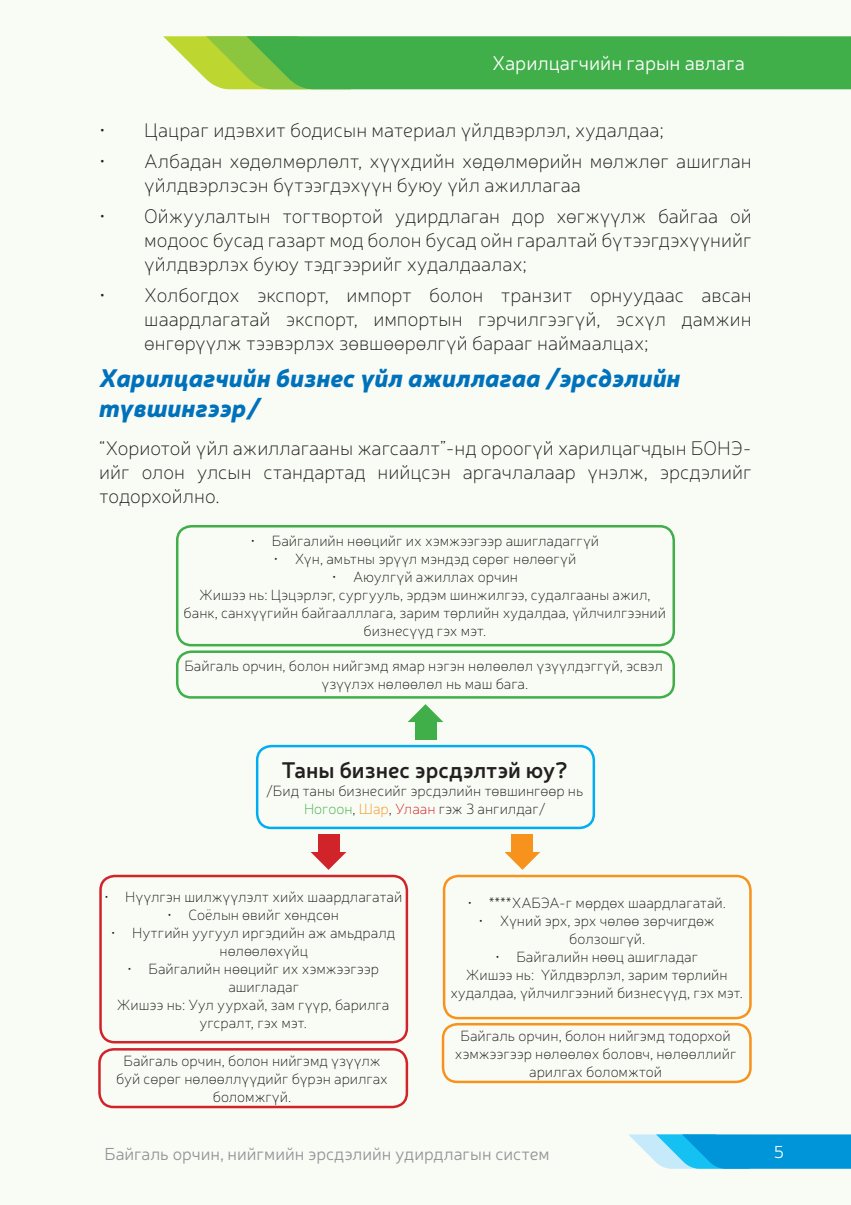
<style>
.page{position:relative;width:851px;height:1205px;background:#fff}
.page>*{position:absolute;margin:0;border:0;box-sizing:border-box;transform-origin:0 0}
.t1{font:italic 900 25px/30px "Neris";color:#0072bc}
.t2{font:600 22.5px "Neris";color:#231f20}
.t3{font:100 20px/24px "Neris";color:#231f20;text-align:justify}
.t4{font:300 20px "Neris";color:#fff}
.t5{font:300 17.5px "Neris";color:#939598}
.t6{font:300 17.5px "Neris";color:#fff}
.t7{font:100 15px/18px "Neris";color:#231f20;text-align:center}
.s1{color:#40ae49}
.s2{color:#f7931d}
.s3{color:#d1232a}
</style>
<div class="page">
<div style="left:0;top:0;width:850px;height:1205px;background:#f9fcf5"></div>
<svg style="left:628px;top:1134px;width:222px;height:35px;background:#32aee2"></svg>
<svg style="left:163px;top:36px;width:687px;height:53px;background:#54b54e"></svg>
<div style="left:256px;top:745px;width:339px;height:84px;border:2px solid #00aeef;border-radius:14px"></div>
<div style="left:176px;top:525px;width:499px;height:121px;border:2px solid #40ae49;border-radius:14px"></div>
<div style="left:99px;top:875px;width:309px;height:168px;border:2px solid #d1232a;border-radius:14px"></div>
<div style="left:443px;top:875px;width:308px;height:144px;border:2px solid #f7931d;border-radius:14px"></div>
<div style="left:176px;top:650px;width:499px;height:49px;border:2px solid #40ae49;border-radius:14px"></div>
<div style="left:98px;top:1048px;width:310px;height:60px;border:2px solid #d1232a;border-radius:14px"></div>
<div style="left:441px;top:1023px;width:310px;height:60px;border:2px solid #f7931d;border-radius:14px"></div>
<div style="left:317px;top:834px;width:22px;height:18px;background:#d1232a"></div>
<div style="left:511px;top:834px;width:22px;height:18px;background:#f7931d"></div>
<div style="left:414px;top:722px;width:22px;height:18px;background:#40ae49"></div>
<svg style="left:310px;top:852px;width:36px;height:18px"></svg>
<svg style="left:504px;top:852px;width:36px;height:18px"></svg>
<svg style="left:407px;top:704px;width:36px;height:18px"></svg>
<h3 class="t4" style="left:492px;top:51px;width:254px">Xарилцагчийн гарын авлага</h3>
<p class="t3" style="left:99px;top:117px;width:566px">• Цацраг идэвхит бодисын материал үйлдвэрлэл, худалдаа;</p>
<p class="t3" style="left:144px;top:149px;width:608px;text-indent:-45px">• Албадан хөдөлмөрлөлт, хүүхдийн хөдөлмөрийн мөлжлөг ашиглан үйлдвэрлэсэн бүтээгдэхүүн буюу үйл ажиллагаа</p>
<p class="t3" style="left:144px;top:204px;width:608px;text-indent:-45px">• Ойжуулалтын тогтвортой удирдлаган дор хөгжүүлж байгаа ой модоос бусад газарт мод болон бусад ойн гаралтай бүтээгдэхүүнийг үйлдвэрлэх буюу тэдгээрийг худалдаалах;</p>
<p class="t3" style="left:144px;top:283px;width:608px;text-indent:-45px">• Холбогдох экспорт, импорт болон транзит орнуудаас авсан шаардлагатай экспорт, импортын гэрчилгээгүй, эсхүл дамжин өнгөрүүлж тээвэрлэх зөвшөөрөлгүй барааг наймаалцах;</p>
<p class="t1" style="left:99px;top:361px;width:582px">Харилцагчийн бизнес үйл ажиллагаа /эрсдэлийн түвшингээр/</p>
<p class="t3" style="left:99px;top:436px;width:653px">“Хориотой үйл ажиллагааны жагсаалт”-нд ороогүй харилцагчдын БОНЭ&shy;ийг олон улсын стандартад нийцсэн аргачлалаар үнэлж, эрсдэлийг тодорхойлно.</p>
<p class="t7" style="left:250px;top:532px;width:350px">• Байгалийн нөөцийг их хэмжээгээр ашигладаггүй</p>
<p class="t7" style="left:273px;top:550px;width:304px">• Хүн, амьтны эрүүл мэндэд сөрөг нөлөөгүй</p>
<p class="t7" style="left:332px;top:568px;width:188px">• Аюулгүй ажиллах орчин</p>
<p class="t7" style="left:184px;top:586px;width:484px">Жишээ нь: Цэцэрлэг, сургууль, эрдэм шинжилгээ, судалгааны ажил, банк, санхүүгийн байгаалллага, зарим төрлийн худалдаа, үйлчилгээний бизнесүүд гэх мэт.</p>
<p class="t7" style="left:184px;top:657px;width:480px">Байгаль орчин, болон нийгэмд ямар нэгэн нөлөөлөл үзүүлдэггүй, эсвэл үзүүлэх нөлөөлөл нь маш бага.</p>
<p class="t2" style="left:281px;top:755px;width:288px">Таны бизнес эрсдэлтэй юу?</p>
<p class="t7" style="left:266px;top:782px;width:319px">/Бид таны бизнесийг эрсдэлийн төвшингөөр нь<br><span class="s1">Ногоон</span>, <span class="s2">Шар</span>, <span class="s3">Улаан</span> гэж 3 ангилдаг/</p>
<p class="t7" style="left:104px;top:887px;width:299px">• Нүүлгэн шилжүүлэлт хийх шаардлагатай</p>
<p class="t7" style="left:167px;top:905px;width:173px">• Соёлын өвийг хөндсөн</p>
<p class="t7" style="left:219px;top:923px;width:177px;text-align:left;text-indent:-109px">• Нутгийн уугуул иргэдийн аж амьдралд нөлөөлөхүйц</p>
<p class="t7" style="left:228px;top:959px;width:152px;text-align:left;text-indent:-101px">• Байгалийн нөөцийг их хэмжээгээр ашигладаг</p>
<p class="t7" style="left:117px;top:995px;width:274px">Жишээ нь: Уул уурхай, зам гүүр, барилга угсралт, гэх мэт.</p>
<p class="t7" style="left:116px;top:1051px;width:273px">Байгаль орчин, болон нийгэмд үзүүлж буй сөрөг нөлөөллүүдийг бүрэн арилгах боломжгүй.</p>
<p class="t7" style="left:467px;top:893px;width:260px">• ****ХАБЭА-г мөрдөх шаардлагатай.</p>
<p class="t7" style="left:569px;top:911px;width:147px;text-align:left;text-indent:-91px">• Хүний эрх, эрх чөлөө зөрчигдөж болзошгүй.</p>
<p class="t7" style="left:495px;top:947px;width:205px">• Байгалийн нөөц ашигладаг</p>
<p class="t7" style="left:450px;top:965px;width:294px">Жишээ нь: Үйлдвэрлэл, зарим төрлийн худалдаа, үйлчилгээний бизнесүүд, гэх мэт.</p>
<p class="t7" style="left:454px;top:1026px;width:283px">Байгаль орчин, болон нийгэмд тодорхой хэмжээгээр нөлөөлөх боловч, нөлөөллийг арилгах боломжтой</p>
<p class="t5" style="left:104px;top:1142px;width:446px">Байгаль орчин, нийгмийн эрсдэлийн удирдлагын систем</p>
<p class="t6" style="left:773px;top:1141px;width:12px">5</p>
</div>
